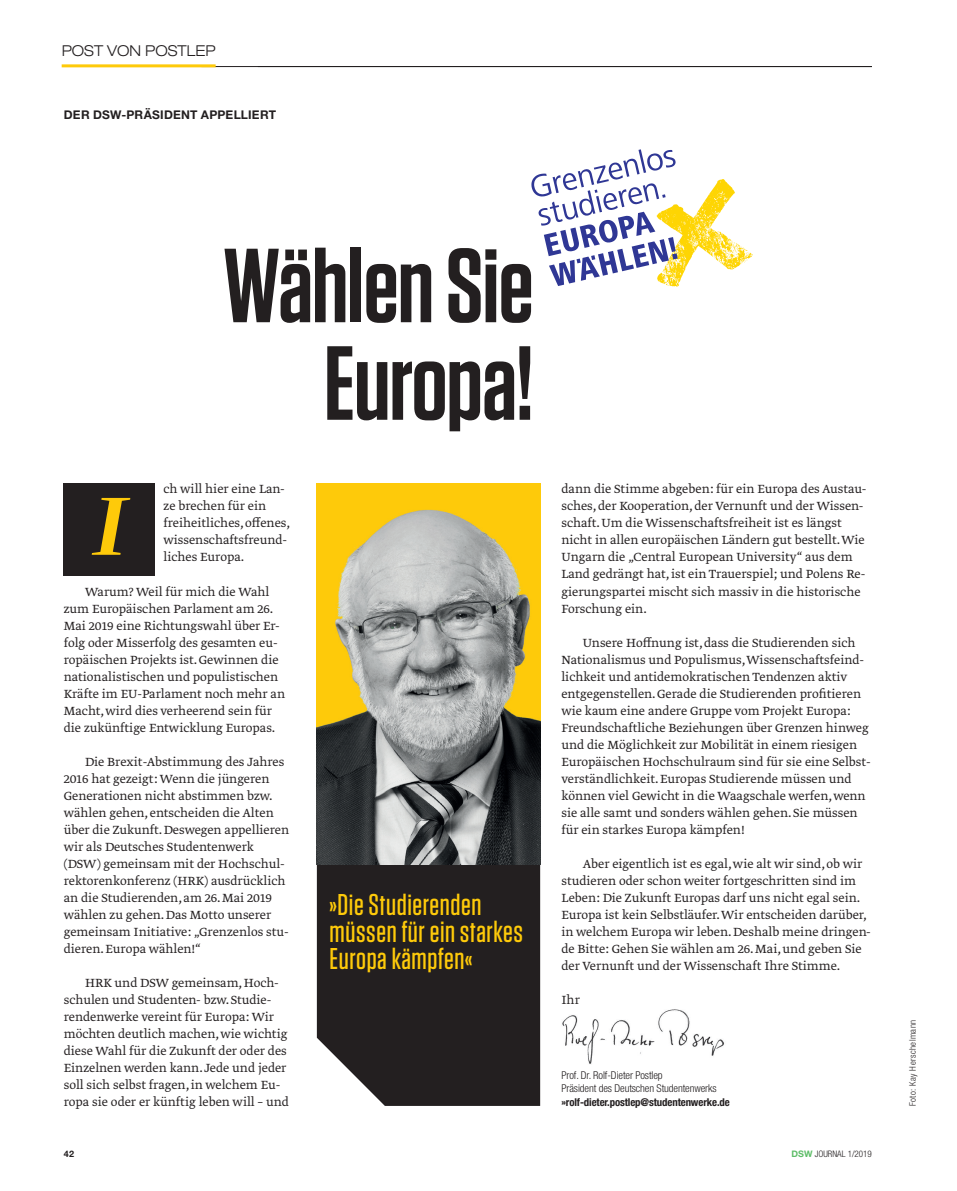
<style>
.page{position:relative;width:957px;height:1191px;background:#fff}
.page>*{position:absolute;margin:0;border:0;box-sizing:border-box;transform-origin:0 0}
.DSW_Head_Editorial{font:600 105px "Tungsten";letter-spacing:-.01em;color:#231f20}
.t1{font:italic 500 97.5px "Greta Display Std";color:#feca0a}
.DSW_Zitat_16_18_Seit{font:500 30px/27px "Tungsten";letter-spacing:.02em;color:#feca0a}
.t2{font:300 expanded 15px "Helvetica Neue LT Std";color:#231f20}
.DSW_Fließtext_Flatte{font:300 13.95px/17px "Greta Text Std";color:#231f20}
.t3{font:700 12px "Helvetica Neue LT Std";letter-spacing:.02em;color:#231f20}
.DSW_Copy_Zur_Person{font:700 condensed 10.8px/13.5px "Helvetica Neue LT Std";letter-spacing:-.01em;color:#231f20}
.DSW_Copy_Zur_Person-2{font:300 condensed 10.8px "Helvetica Neue LT Std";letter-spacing:-.01em;color:#231f20}
.DSW_Fotocredit{font:300 condensed 9px "Helvetica Neue LT Std";letter-spacing:.05em;color:#231f20}
.DSW_Fotocredit-2{font:300 condensed 9px "Helvetica Neue LT Std";color:#231f20}
.t4{font:700 9px "Helvetica Neue LT Std";color:#231f20}
.s1{font-weight:300}
.s2{font-weight:700;font-stretch:normal;color:#5ebd68}
</style>
<div class="page">
<hr style="left:201px;top:66px;width:671px;height:1px;background:#231f20">
<hr style="left:62px;top:64px;width:154px;height:3px;background:#feca0a">
<img style="left:562px;top:1009px;width:162px;height:55px">
<div style="left:317px;top:864px;width:223px;height:242px;background:#231f20"></div>
<img style="left:317px;top:483px;width:223px;height:381px">
<div style="left:64px;top:483px;width:91px;height:93px;background:#231f20"></div>
<svg style="left:531px;top:149px;width:192px;height:137px"></svg>
<p class="t2" style="left:62px;top:42px;width:155px">POST VON POSTLEP</p>
<p class="t3" style="left:64px;top:107px;width:214px">DER DSW-PRÄSIDENT APPELLIERT</p>
<p class="DSW_Head_Editorial" style="left:223px;top:230px;width:313px">Wählen Sie</p>
<p class="DSW_Head_Editorial" style="left:324px;top:328px;width:211px">Europa!</p>
<p class="DSW_Fließtext_Flatte" style="left:163px;top:481px;width:128px">ch will hier eine Lan&shy;ze brechen für ein freiheitliches, offenes, wissenschaftsfreund&shy;liches Europa.</p>
<p class="DSW_Fließtext_Flatte" style="left:64px;top:583px;width:223px;text-indent:21px">Warum? Weil für mich die Wahl zum Europäischen Parlament am 26.<br>Mai 2019 eine Richtungswahl über Er&shy;folg oder Misserfolg des gesamten eu&shy;ropäischen Projekts ist. Gewinnen die nationalistischen und populistischen Kräfte im EU-Parlament noch mehr an Macht, wird dies verheerend sein für die zukünftige Entwicklung Europas.</p>
<p class="DSW_Fließtext_Flatte" style="left:64px;top:753px;width:227px;text-indent:21px">Die Brexit-Abstimmung des Jahres 2016 hat gezeigt: Wenn die jüngeren Generationen nicht abstimmen bzw. wählen gehen, entscheiden die Alten über die Zukunft. Deswegen appellieren wir als Deutsches Studentenwerk (DSW) gemeinsam mit der Hochschul&shy;rektorenkonferenz (HRK) ausdrücklich an die Studierenden, am 26. Mai 2019 wählen zu gehen. Das Motto unserer gemeinsam Initiative: „Grenzenlos stu&shy;dieren. Europa wählen!“</p>
<p class="DSW_Fließtext_Flatte" style="left:64px;top:975px;width:227px;text-indent:21px">HRK und DSW gemeinsam, Hoch&shy;schulen und Studenten- bzw. Studie&shy;rendenwerke vereint für Europa: Wir möchten deutlich machen, wie wichtig diese Wahl für die Zukunft der oder des Einzelnen werden kann. Jede und jeder soll sich selbst fragen, in welchem Eu&shy;ropa sie oder er künftig leben will – und</p>
<p class="t1" style="left:89px;top:468px;width:38px">I</p>
<p class="DSW_Zitat_16_18_Seit" style="left:330px;top:891px;width:153px">»Die Studierenden</p>
<p class="DSW_Zitat_16_18_Seit" style="left:330px;top:918px;width:195px">müssen für ein starkes<br>Europa kämpfen«</p>
<p class="DSW_Fließtext_Flatte" style="left:561px;top:481px;width:307px">dann die Stimme abgeben: für ein Europa des Austau&shy;sches, der Kooperation, der Vernunft und der Wissen&shy;schaft. Um die Wissenschaftsfreiheit ist es längst nicht in allen europäischen Ländern gut bestellt. Wie Ungarn die „Central European University“ aus dem Land gedrängt hat, ist ein Trauerspiel; und Polens Re&shy;gierungspartei mischt sich massiv in die historische Forschung ein.</p>
<p class="DSW_Fließtext_Flatte" style="left:561px;top:634px;width:311px;text-indent:21px">Unsere Hoffnung ist, dass die Studierenden sich Nationalismus und Populismus, Wissenschaftsfeind&shy;lichkeit und antidemokratischen Tendenzen aktiv entgegenstellen. Gerade die Studierenden profitieren wie kaum eine andere Gruppe vom Projekt Europa:<br>Freundschaftliche Beziehungen über Grenzen hinweg und die Möglichkeit zur Mobilität in einem riesigen Europäischen Hochschulraum sind für sie eine Selbst&shy;verständlichkeit. Europas Studierende müssen und können viel Gewicht in die Waagschale werfen, wenn sie alle samt und sonders wählen gehen. Sie müssen für ein starkes Europa kämpfen!</p>
<p class="DSW_Fließtext_Flatte" style="left:561px;top:855px;width:311px;text-indent:21px">Aber eigentlich ist es egal, wie alt wir sind, ob wir studieren oder schon weiter fortgeschritten sind im Leben: Die Zukunft Europas darf uns nicht egal sein.<br>Europa ist kein Selbstläufer. Wir entscheiden darüber, in welchem Europa wir leben. Deshalb meine dringen&shy;de Bitte: Gehen Sie wählen am 26. Mai, und geben Sie der Vernunft und der Wissenschaft Ihre Stimme.</p>
<p class="DSW_Fließtext_Flatte" style="left:561px;top:992px;width:20px">Ihr</p>
<p class="DSW_Copy_Zur_Person-2" style="left:561px;top:1069px;width:103px">Prof. Dr. Rolf-Dieter Postlep</p>
<p class="DSW_Copy_Zur_Person" style="left:561px;top:1081px;width:170px"><span class="s1">Präsident des Deutschen Studentenwerks </span>»rolf-dieter.postlep@studentenwerke.de</p>
<p class="t4" style="left:64px;top:1148px;width:12px">42</p>
<p class="DSW_Fotocredit-2" style="left:791px;top:1148px;width:82px"><span class="s2">DSW</span> JOURNAL 1/2019</p>
<p class="DSW_Fotocredit" style="left:907px;top:1106px;width:88px;rotate:-90deg">Foto: Kay Herschelmann</p>
</div>
